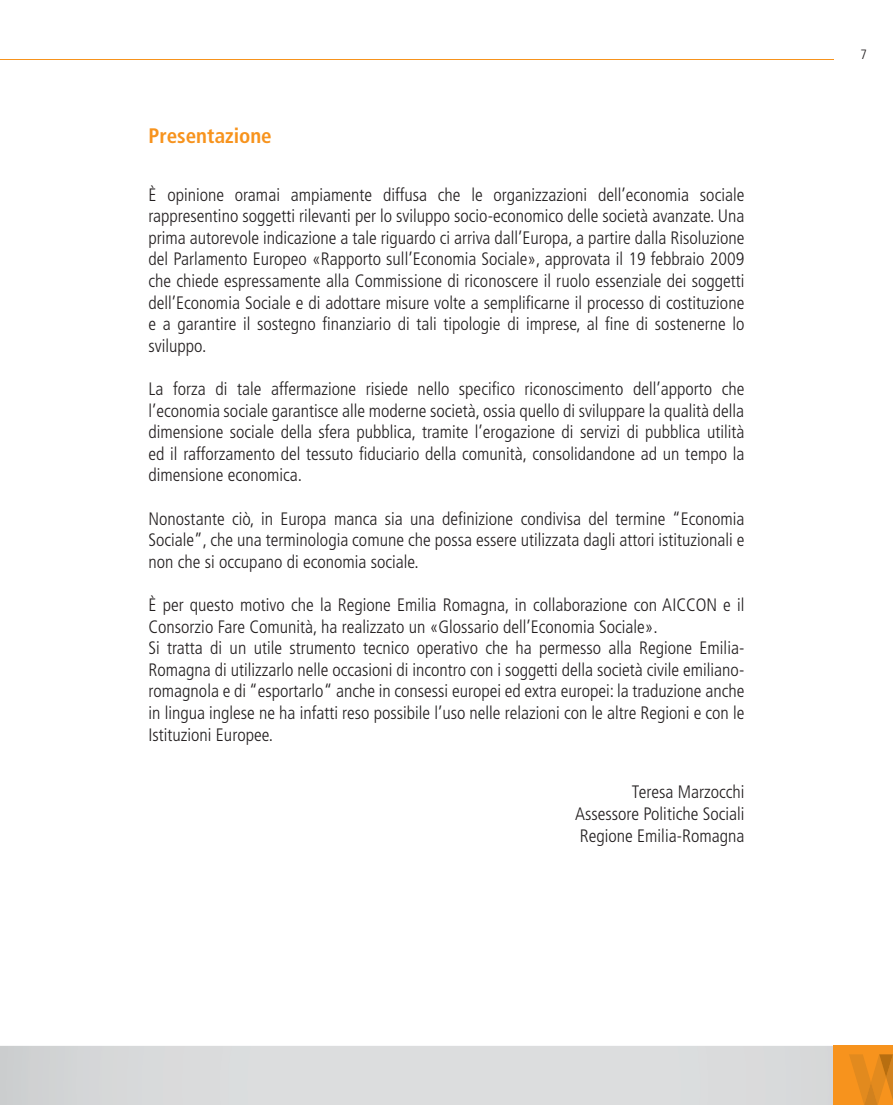
<style>
.page{position:relative;width:893px;height:1105px;background:#fff}
.page>*{position:absolute;margin:0;border:0;box-sizing:border-box;transform-origin:0 0}
.t1{font:700 condensed 21px "Frutiger LT Std";color:#f7931d}
.t2{font:300 condensed 18px/21.6px "Frutiger LT Std";color:#231f20;text-align:justify}
.t3{font:300 condensed 13.5px "Frutiger LT Std";color:#231f20}
</style>
<div class="page">
<div style="left:833px;top:1046px;width:59px;height:59px;background:#f7931d"></div>
<hr style="left:0;top:59px;width:833px;height:1px;background:#f7931d">
<svg style="left:849px;top:1054px;width:44px;height:51px"></svg>
<p class="t1" style="left:148px;top:125px;width:125px">Presentazione</p>
<p class="t2" style="left:148px;top:184px;width:597px">È opinione oramai ampiamente diffusa che le organizzazioni dell’economia sociale rappresentino soggetti rilevanti per lo sviluppo socio-economico delle società avanzate. Una prima autorevole indicazione a tale riguardo ci arriva dall’Europa, a partire dalla Risoluzione del Parlamento Europeo «Rapporto sull’Economia Sociale», approvata il 19 febbraio 2009 che chiede espressamente alla Commissione di riconoscere il ruolo essenziale dei soggetti dell’Economia Sociale e di adottare misure volte a semplificarne il processo di costituzione e a garantire il sostegno finanziario di tali tipologie di imprese, al fine di sostenerne lo sviluppo.</p>
<p class="t2" style="left:148px;top:379px;width:597px">La forza di tale affermazione risiede nello specifico riconoscimento dell’apporto che l’economia sociale garantisce alle moderne società, ossia quello di sviluppare la qualità della dimensione sociale della sfera pubblica, tramite l’erogazione di servizi di pubblica utilità ed il rafforzamento del tessuto fiduciario della comunità, consolidandone ad un tempo la dimensione economica.</p>
<p class="t2" style="left:148px;top:508px;width:597px">Nonostante ciò, in Europa manca sia una definizione condivisa del termine “Economia Sociale”, che una terminologia comune che possa essere utilizzata dagli attori istituzionali e non che si occupano di economia sociale.</p>
<p class="t2" style="left:148px;top:595px;width:597px;text-align:left">È per questo motivo che la Regione Emilia Romagna, in collaborazione con AICCON e il Consorzio Fare Comunità, ha realizzato un «Glossario dell’Economia Sociale».<br>Si tratta di un utile strumento tecnico operativo che ha permesso alla Regione Emilia-Romagna di utilizzarlo nelle occasioni di incontro con i soggetti della società civile emiliano&shy;romagnola e di “esportarlo“ anche in consessi europei ed extra europei: la traduzione anche in lingua inglese ne ha infatti reso possibile l’uso nelle relazioni con le altre Regioni e con le Istituzioni Europee.</p>
<p class="t2" style="left:575px;top:782px;width:171px;text-indent:57px">Teresa Marzocchi Assessore Politiche Sociali Regione Emilia-Romagna</p>
<p class="t3" style="left:860px;top:48px;width:8px">7</p>
</div>
